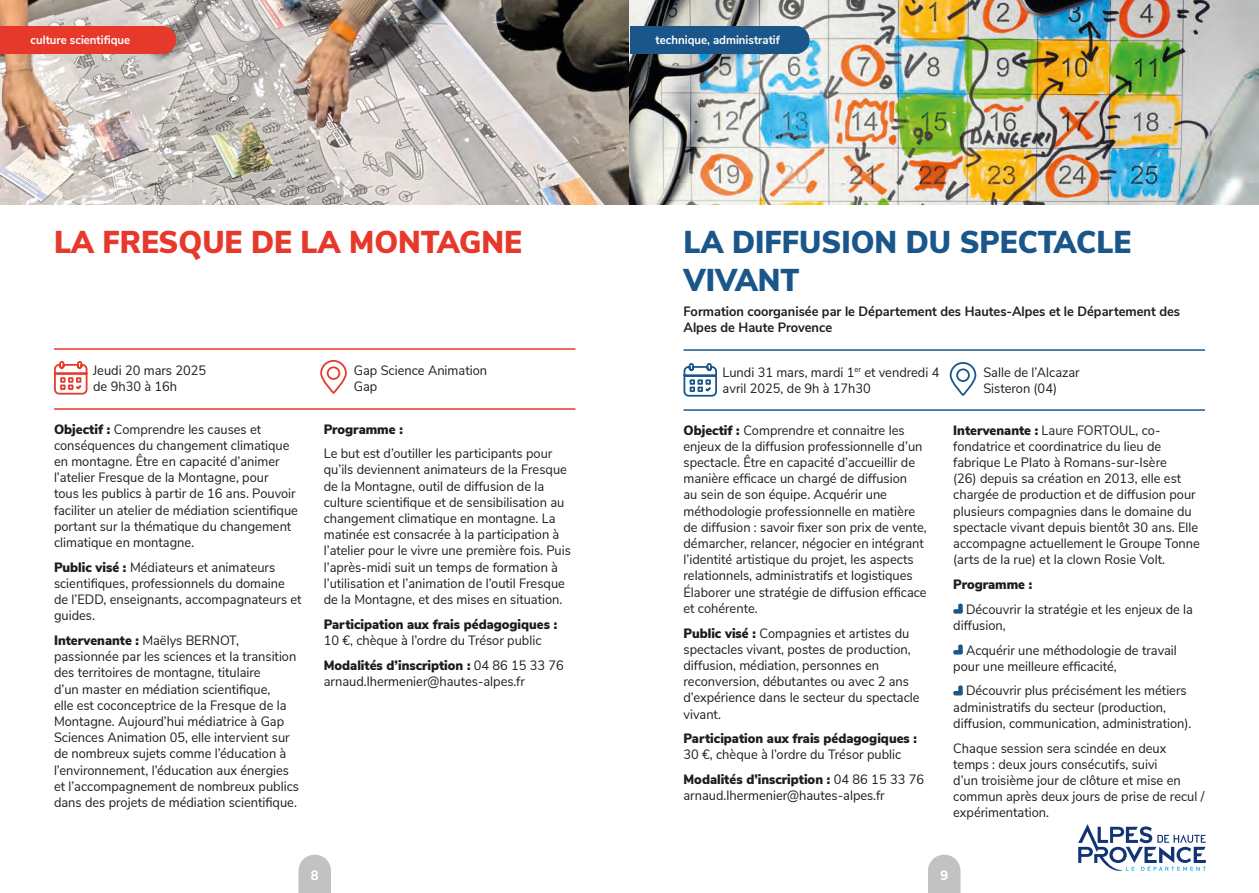
<style>
.page{position:relative;width:1259px;height:893px;background:#fff}
.page>*{position:absolute;margin:0;border:0;box-sizing:border-box;transform-origin:0 0}
.t1{font:900 31.5px/37.8px "Nunito Sans";color:#1a568a;scale:.95 1}
.t2{font:900 31.5px "Nunito Sans";color:#e7382c;scale:.95 1}
.t3{font:13.5px/16.2px "Nunito Sans";color:#1d1d1b;scale:.95 1}
.t4{font:700 13.5px/16.2px "Nunito Sans";color:#1d1d1b;scale:.95 1}
.t5{font:900 13.5px "Nunito Sans";color:#1d1d1b;scale:.95 1}
.t6{font:800 13.5px "Nunito Sans";color:#fff;scale:.95 1}
.t7{font:700 12px "Nunito Sans";color:#fff;scale:.95 1}
.s1{font-weight:900}
</style>
<div class="page">
<svg style="left:298px;top:855px;width:33px;height:38px"></svg>
<svg style="left:928px;top:855px;width:32px;height:38px"></svg>
<svg style="left:54px;top:361px;width:34px;height:34px"></svg>
<div style="left:327px;top:366px;width:13px;height:14px;border:2px solid #e7392d;border-radius:50%"></div>
<div style="left:320px;top:360px;width:27px;height:34px;border:2px solid #e7392d;border-radius:12px"></div>
<img style="left:0;top:0;width:1259px;height:205px">
<svg style="left:953px;top:604px;width:9px;height:10px"></svg>
<svg style="left:953px;top:644px;width:9px;height:11px"></svg>
<svg style="left:953px;top:685px;width:9px;height:10px"></svg>
<svg style="left:683px;top:363px;width:34px;height:34px"></svg>
<div style="left:956px;top:368px;width:13px;height:14px;border:2px solid #1a568a;border-radius:50%"></div>
<div style="left:949px;top:362px;width:27px;height:34px;border:2px solid #1a568a;border-radius:12px"></div>
<hr style="left:54px;top:348px;width:521px;height:2px;background:#e7392d">
<hr style="left:54px;top:408px;width:521px;height:2px;background:#e7392d">
<hr style="left:683px;top:349px;width:522px;height:2px;background:#1a568a">
<hr style="left:683px;top:409px;width:522px;height:2px;background:#1a568a">
<div style="left:630px;top:26px;width:179px;height:28px;background:#1a568a"></div>
<div style="left:0;top:26px;width:176px;height:28px;background:#e7382c"></div>
<svg style="left:1078px;top:824px;width:127px;height:47px"></svg>
<p class="t7" style="left:31px;top:31px;width:106px">culture scientifique</p>
<p class="t7" style="left:655px;top:31px;width:132px">technique, administratif</p>
<h1 class="t2" style="left:54px;top:219px;width:494px">LA FRESQUE DE LA MONTAGNE</h1>
<p class="t3" style="left:93px;top:361px;width:120px">Jeudi 20 mars 2025 de 9h30 à 16h</p>
<p class="t3" style="left:354px;top:361px;width:142px">Gap Science Animation<br>Gap</p>
<p class="t3" style="left:54px;top:420px;width:258px"><span class="s1">Objectif :</span> Comprendre les causes et conséquences du changement climatique en montagne. Être en capacité d’animer l’atelier Fresque de la Montagne, pour<br>tous les publics à partir de 16 ans. Pouvoir faciliter un atelier de médiation scientifique portant sur la thématique du changement climatique en montagne.</p>
<p class="t3" style="left:54px;top:558px;width:262px"><span class="s1">Public visé :</span> Médiateurs et animateurs scientifiques, professionnels du domaine de l’EDD, enseignants, accompagnateurs et guides.</p>
<p class="t3" style="left:54px;top:631px;width:259px"><span class="s1">Intervenante :</span> Maëlys BERNOT, passionnée par les sciences et la transition des territoires de montagne, titulaire<br>d’un master en médiation scientifique,<br>elle est coconceptrice de la Fresque de la Montagne. Aujourd’hui médiatrice à Gap Sciences Animation 05, elle intervient sur de nombreux sujets comme l’éducation à l’environnement, l’éducation aux énergies et l’accompagnement de nombreux publics dans des projets de médiation scientifique.</p>
<p class="t5" style="left:324px;top:419px;width:85px">Programme :</p>
<p class="t3" style="left:324px;top:445px;width:262px">Le but est d’outiller les participants pour qu’ils deviennent animateurs de la Fresque de la Montagne, outil de diffusion de la culture scientifique et de sensibilisation au changement climatique en montagne. La matinée est consacrée à la participation à l’atelier pour le vivre une première fois. Puis l’après-midi suit un temps de formation à l’utilisation et l’animation de l’outil Fresque de la Montagne, et des mises en situation.</p>
<p class="t5" style="left:324px;top:614px;width:247px">Participation aux frais pédagogiques :</p>
<p class="t3" style="left:324px;top:627px;width:254px;line-height:24.8px">10 €, chèque à l’ordre du Trésor public<br><span class="s1">Modalités d’inscription :</span> 04 86 15 33 76</p>
<p class="t3" style="left:324px;top:672px;width:213px">arnaud.lhermenier@hautes-alpes.fr</p>
<h1 class="t1" style="left:683px;top:222px;width:473px">LA DIFFUSION DU SPECTACLE<br>VIVANT</h1>
<p class="t4" style="left:683px;top:302px;width:524px">Formation coorganisée par le Département des Hautes-Alpes et le Département des<br>Alpes de Haute Provence</p>
<p class="t3" style="left:722px;top:363px;width:230px">Lundi 31 mars, mardi 1<sup>er</sup> et vendredi 4 avril 2025, de 9h à 17h30</p>
<p class="t3" style="left:983px;top:363px;width:103px">Salle de l’Alcazar<br>Sisteron (04)</p>
<p class="t3" style="left:683px;top:421px;width:258px"><span class="s1">Objectif :</span> Comprendre et connaitre les enjeux de la diffusion professionnelle d’un spectacle. Être en capacité d’accueillir de manière efficace un chargé de diffusion<br>au sein de son équipe. Acquérir une méthodologie professionnelle en matière de diffusion : savoir fixer son prix de vente, démarcher, relancer, négocier en intégrant l’identité artistique du projet, les aspects relationnels, administratifs et logistiques Élaborer une stratégie de diffusion efficace et cohérente.</p>
<p class="t3" style="left:683px;top:624px;width:250px"><span class="s1">Public visé :</span> Compagnies et artistes du spectacles vivant, postes de production, diffusion, médiation, personnes en reconversion, débutantes ou avec 2 ans d’expérience dans le secteur du spectacle vivant.</p>
<p class="t5" style="left:683px;top:729px;width:247px">Participation aux frais pédagogiques :</p>
<p class="t3" style="left:683px;top:741px;width:255px;line-height:24.8px">30 €, chèque à l’ordre du Trésor public<br><span class="s1">Modalités d’inscription :</span> 04 86 15 33 76</p>
<p class="t3" style="left:683px;top:787px;width:213px">arnaud.lhermenier@hautes-alpes.fr</p>
<p class="t3" style="left:953px;top:421px;width:261px"><span class="s1">Intervenante :</span> Laure FORTOUL, co&shy;fondatrice et coordinatrice du lieu de fabrique Le Plato à Romans-sur-Isère<br>(26) depuis sa création en 2013, elle est chargée de production et de diffusion pour plusieurs compagnies dans le domaine du spectacle vivant depuis bientôt 30 ans. Elle accompagne actuellement le Groupe Tonne (arts de la rue) et la clown Rosie Volt.</p>
<p class="t5" style="left:953px;top:574px;width:85px">Programme :</p>
<p class="t3" style="left:953px;top:600px;width:254px;text-indent:13px">Découvrir la stratégie et les enjeux de la diffusion,</p>
<p class="t3" style="left:953px;top:641px;width:237px;text-indent:13px">Acquérir une méthodologie de travail pour une meilleure efficacité,</p>
<p class="t3" style="left:953px;top:682px;width:252px;text-indent:13px">Découvrir plus précisément les métiers administratifs du secteur (production, diffusion, communication, administration).</p>
<p class="t3" style="left:953px;top:739px;width:266px">Chaque session sera scindée en deux temps : deux jours consécutifs, suivi<br>d’un troisième jour de clôture et mise en commun après deux jours de prise de recul / expérimentation.</p>
<p class="t6" style="left:311px;top:865px;width:10px">8</p>
<p class="t6" style="left:940px;top:865px;width:10px">9</p>
</div>
